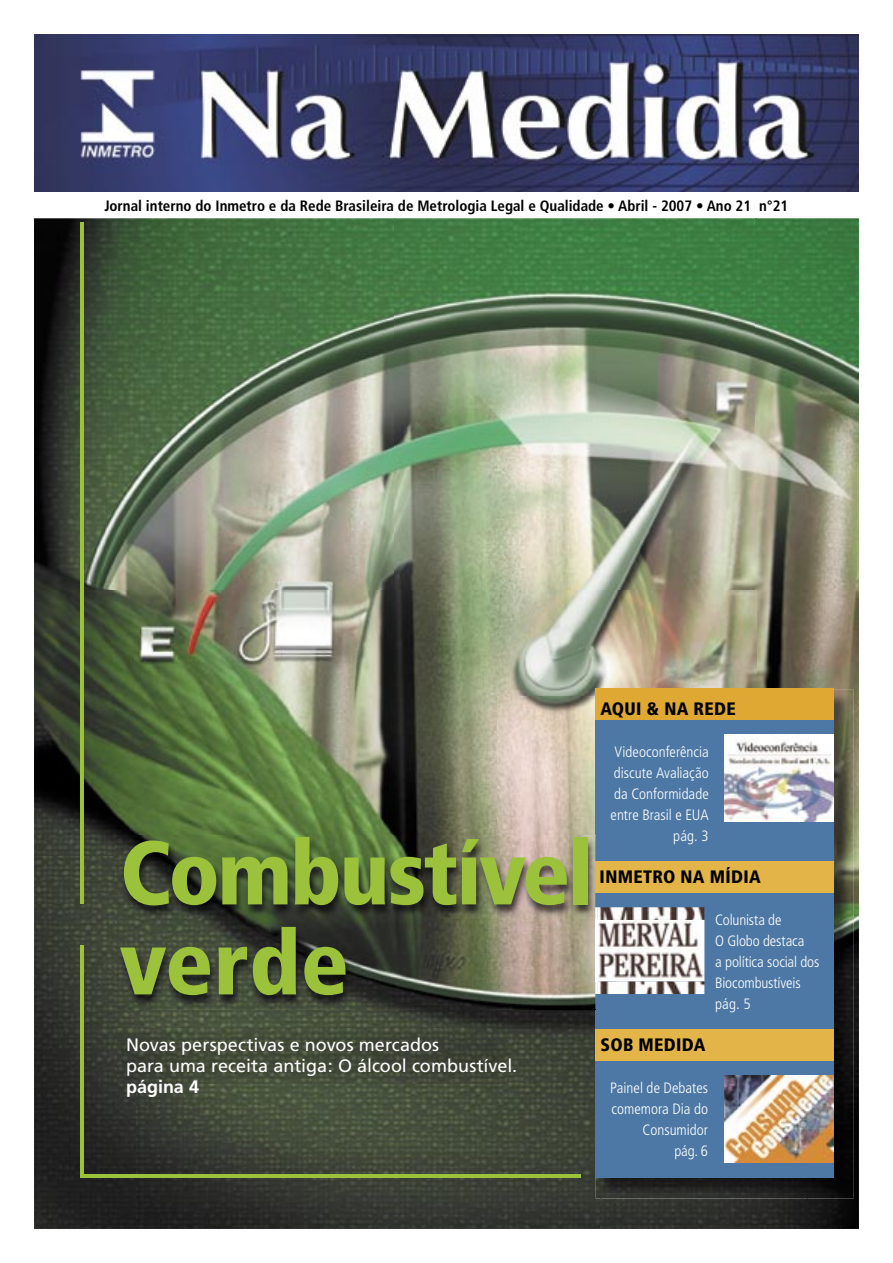
<style>
.page{position:relative;width:893px;height:1263px;background:#fff}
.page>*{position:absolute;margin:0;border:0;box-sizing:border-box;transform-origin:0 0}
.t1{font:900 condensed 90px/90px "Frutiger";letter-spacing:-.025em;color:#9cc23b}
.t2{font:18px/21px "Frutiger";color:#fff}
.t3{font:900 condensed 18px "Frutiger";letter-spacing:.02em;color:#000}
.t4{font:700 18px "Frutiger";letter-spacing:-.005em;color:#fff}
.t5{font:300 condensed 15px/21px "Frutiger";color:#fff;text-align:right}
.t6{font:700 condensed 15px "Frutiger";color:#000}
</style>
<div class="page">
<img style="left:34px;top:34px;width:825px;height:157px">
<img style="left:34px;top:218px;width:721px;height:372px">
<img style="left:755px;top:218px;width:104px;height:479px">
<img style="left:34px;top:590px;width:464px;height:266px">
<img style="left:498px;top:590px;width:258px;height:107px">
<img style="left:498px;top:697px;width:97px;height:139px">
<img style="left:808px;top:697px;width:51px;height:532px">
<img style="left:34px;top:856px;width:103px;height:373px">
<img style="left:137px;top:1009px;width:464px;height:220px">
<img style="left:601px;top:1198px;width:207px;height:31px">
<hr style="left:81px;top:223px;width:3px;height:681px;background:#9cc23b">
<hr style="left:81px;top:1175px;width:500px;height:3px;background:#9cc23b">
<hr style="left:81px;top:946px;width:3px;height:232px;background:#9cc23b">
<img style="left:117px;top:1028px;width:390px;height:55px">
<img style="left:803px;top:689px;width:51px;height:509px">
<img style="left:596px;top:1178px;width:207px;height:20px">
<div style="left:595px;top:689px;width:239px;height:489px;background:#4d78a5"></div>
<div style="left:595px;top:861px;width:238px;height:32px;background:#e3b549"></div>
<div style="left:595px;top:1029px;width:238px;height:31px;background:#e3b549"></div>
<div style="left:595px;top:689px;width:239px;height:31px;background:#dfa833"></div>
<img style="left:724px;top:735px;width:110px;height:86px">
<img style="left:725px;top:1075px;width:109px;height:87px">
<img style="left:597px;top:907px;width:107px;height:87px">
<img style="left:597px;top:920px;width:107px;height:61px">
<img style="left:116px;top:836px;width:481px;height:173px">
<img style="left:595px;top:861px;width:2px;height:32px">
<p class="t6" style="left:105px;top:197px;width:685px">Jornal interno do Inmetro e da Rede Brasileira de Metrologia Legal e Qualidade • Abril - 2007 • Ano 21 n°21</p>
<h1 class="t1" style="left:120px;top:828px;width:475px">Combustível verde</h1>
<p class="t2" style="left:126px;top:1034px;width:393px">Novas perspectivas e novos mercados<br>para uma receita antiga: O álcool combustível.</p>
<p class="t4" style="left:126px;top:1076px;width:75px">página 4</p>
<p class="t3" style="left:600px;top:698px;width:137px">AQUI &amp; NA REDE</p>
<p class="t5" style="left:611px;top:741px;width:100px">Videoconferência discute Avaliação da Conformidade entre Brasil e EUA pág. 3</p>
<p class="t3" style="left:600px;top:866px;width:163px">INMETRO NA MÍDIA</p>
<p class="t5" style="left:715px;top:909px;width:106px;text-align:left">Colunista de<br>O Globo destaca<br>a política social dos<br>Biocombustíveis pág. 5</p>
<p class="t3" style="left:601px;top:1034px;width:106px">SOB MEDIDA</p>
<p class="t5" style="left:610px;top:1077px;width:100px">Painel de Debates comemora Dia do<br>Consumidor<br>pág. 6</p>
</div>
